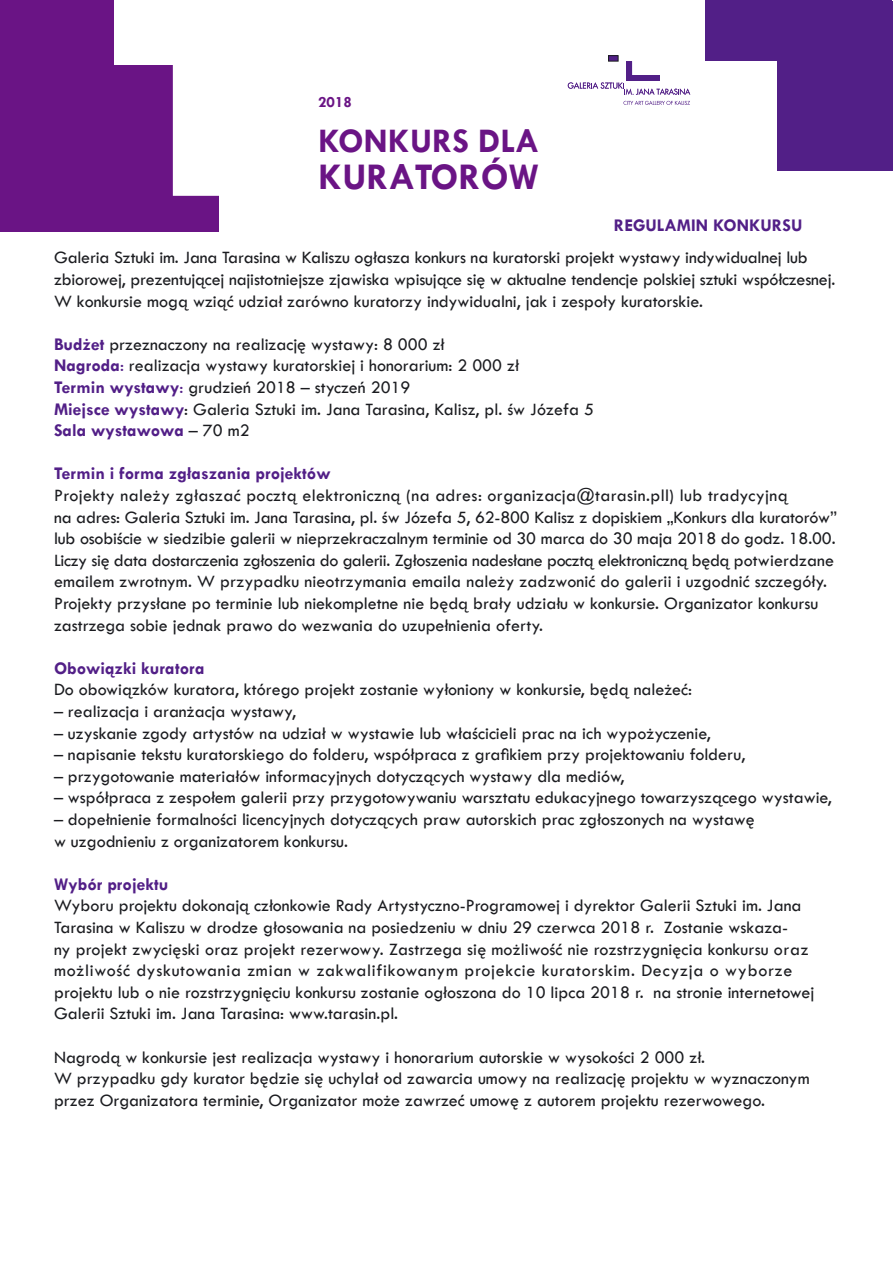
<style>
.page{position:relative;width:893px;height:1263px;background:#fff}
.page>*{position:absolute;margin:0;border:0;box-sizing:border-box;transform-origin:0 0}
.t1{font:700 38.1px "Tw Cen";color:#6a1485}
.t2{font:700 34.8px "Tw Cen";color:#6a1485}
.t3{font:18px/21.6px "Tw Cen";color:#1b1c20}
.t4{font:700 18px "Tw Cen";color:#521f87}
.t5{font:700 15.75px "Tw Cen";color:#6a1485}
.s1{font-weight:700;color:#521f87}
.s2{color:#521f87}
</style>
<div class="page">
<div style="left:0;top:65px;width:219px;height:167px;background:#6a1485"></div>
<div style="left:777px;top:1px;width:116px;height:169px;background:#521f87"></div>
<div style="left:0;top:0;width:113px;height:122px;background:#6a1485"></div>
<div style="left:173px;top:32px;width:54px;height:164px;background:#fff"></div>
<div style="left:705px;top:0;width:186px;height:61px;background:#521f87"></div>
<div style="left:608px;top:56px;width:10px;height:5px;background:#521f87"></div>
<div style="left:608px;top:55px;width:10px;height:6px;border:1px solid #1b1c20"></div>
<div style="left:626px;top:75px;width:33px;height:6px;background:#521f87"></div>
<div style="left:626px;top:61px;width:6px;height:19px;background:#521f87"></div>
<svg style="left:568px;top:82px;width:122px;height:13px"></svg>
<svg style="left:623px;top:101px;width:67px;height:4px"></svg>
<p class="t5" style="left:318px;top:93px;width:35px">2018</p>
<h2 class="t2" style="left:318px;top:120px;width:222px">KONKURS DLA</h2>
<h1 class="t1" style="left:318px;top:154px;width:222px">KURATORÓW</h1>
<p class="t4" style="left:614px;top:215px;width:190px">REGULAMIN KONKURSU</p>
<p class="t3" style="left:54px;top:247px;width:783px">Galeria Sztuki im. Jana Tarasina w Kaliszu ogłasza konkurs na kuratorski projekt wystawy indywidualnej lub zbiorowej, prezentującej najistotniejsze zjawiska wpisujące się w aktualne tendencje polskiej sztuki współczesnej.<br>W konkursie mogą wziąć udział zarówno kuratorzy indywidualni, jak i zespoły kuratorskie.</p>
<p class="t3" style="left:54px;top:333px;width:541px"><span class="s1">Budżet</span> przeznaczony na realizację wystawy: 8 000 zł<br><span class="s1">Nagroda</span><span class="s2">:</span> realizacja wystawy kuratorskiej i honorarium: 2 000 zł<br><span class="s1">Termin wystawy</span><span class="s2">:</span> grudzień 2018 – styczeń 2019<br><span class="s1">Miejsce wystawy</span>: Galeria Sztuki im. Jana Tarasina, Kalisz, pl. św Józefa 5<br><span class="s1">Sala wystawowa</span> – 70 m2</p>
<p class="t4" style="left:54px;top:463px;width:278px">Termin i forma zgłaszania projektów</p>
<p class="t3" style="left:54px;top:484px;width:784px">Projekty należy zgłaszać pocztą elektroniczną (na adres: organizacja@tarasin.pll) lub tradycyjną<br>na adres: Galeria Sztuki im. Jana Tarasina, pl. św Józefa 5, 62-800 Kalisz z dopiskiem „Konkurs dla kuratorów” lub osobiście w siedzibie galerii w nieprzekraczalnym terminie od 30 marca do 30 maja 2018 do godz. 18.00.<br>Liczy się data dostarczenia zgłoszenia do galerii. Zgłoszenia nadesłane pocztą elektroniczną będą potwierdzane emailem zwrotnym. W przypadku nieotrzymania emaila należy zadzwonić do galerii i uzgodnić szczegóły.<br>Projekty przysłane po terminie lub niekompletne nie będą brały udziału w konkursie. Organizator konkursu zastrzega sobie jednak prawo do wezwania do uzupełnienia oferty.</p>
<p class="t4" style="left:54px;top:657px;width:152px">Obowiązki kuratora</p>
<p class="t3" style="left:54px;top:679px;width:640px">Do obowiązków kuratora, którego projekt zostanie wyłoniony w konkursie, będą należeć:</p>
<p class="t3" style="left:54px;top:700px;width:243px">– realizacja i aranżacja wystawy,</p>
<p class="t3" style="left:54px;top:722px;width:658px">– uzyskanie zgody artystów na udział w wystawie lub właścicieli prac na ich wypożyczenie,</p>
<p class="t3" style="left:54px;top:744px;width:693px">– napisanie tekstu kuratorskiego do folderu, współpraca z grafikiem przy projektowaniu folderu,</p>
<p class="t3" style="left:54px;top:765px;width:572px">– przygotowanie materiałów informacyjnych dotyczących wystawy dla mediów,</p>
<p class="t3" style="left:54px;top:787px;width:779px">– współpraca z zespołem galerii przy przygotowywaniu warsztatu edukacyjnego towarzyszącego wystawie,</p>
<p class="t3" style="left:54px;top:808px;width:702px">– dopełnienie formalności licencyjnych dotyczących praw autorskich prac zgłoszonych na wystawę w uzgodnieniu z organizatorem konkursu.</p>
<p class="t4" style="left:54px;top:873px;width:116px">Wybór projektu</p>
<p class="t3" style="left:54px;top:895px;width:762px">Wyboru projektu dokonają członkowie Rady Artystyczno-Programowej i dyrektor Galerii Sztuki im. Jana Tarasina w Kaliszu w drodze głosowania na posiedzeniu w dniu 29 czerwca 2018 r. Zostanie wskaza-<br>ny projekt zwycięski oraz projekt rezerwowy. Zastrzega się możliwość nie rozstrzygnięcia konkursu oraz możliwość dyskutowania zmian w zakwalifikowanym projekcie kuratorskim. Decyzja o wyborze projektu lub o nie rozstrzygnięciu konkursu zostanie ogłoszona do 10 lipca 2018 r. na stronie internetowej Galerii Sztuki im. Jana Tarasina: www.tarasin.pl.</p>
<p class="t3" style="left:54px;top:1046px;width:757px">Nagrodą w konkursie jest realizacja wystawy i honorarium autorskie w wysokości 2 000 zł.<br>W przypadku gdy kurator będzie się uchylał od zawarcia umowy na realizację projektu w wyznaczonym przez Organizatora terminie, Organizator może zawrzeć umowę z autorem projektu rezerwowego.</p>
</div>
